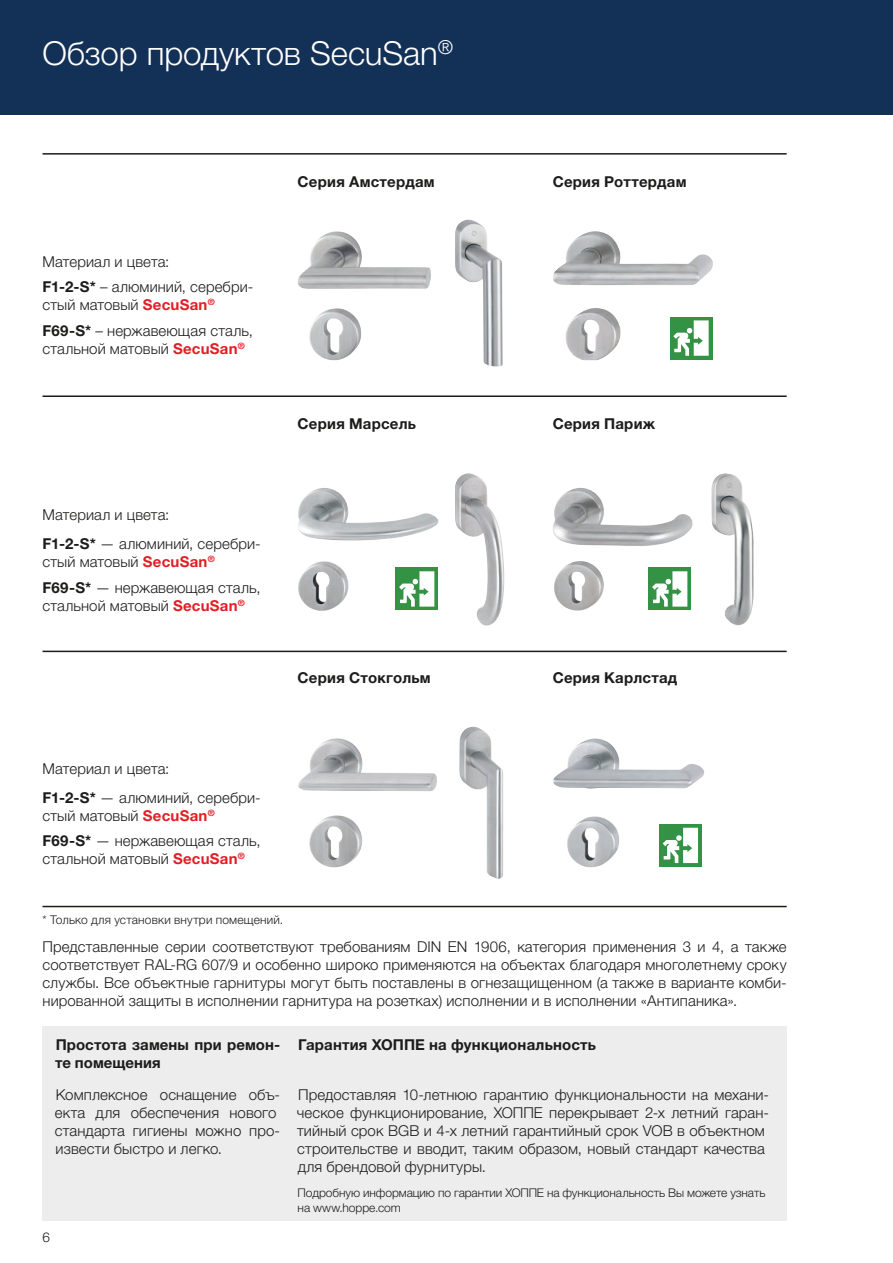
<style>
.page{position:relative;width:893px;height:1263px;background:#fff}
.page>*{position:absolute;margin:0;border:0;box-sizing:border-box;transform-origin:0 0}
.t1{font:300 33px "Helvetica Neue LTW1 G";letter-spacing:-.005em;color:#fff}
.t2{font:300 15px/18px "Helvetica Neue LTW1 G";letter-spacing:.005em;color:#1c1c1b}
.t3{font:700 15px/18px "Helvetica Neue LTW1 G";letter-spacing:.01em;color:#1c1c1b}
.t4{font:300 13.5px "Helvetica Neue LTW1 G";color:#1c1c1b}
.t5{font:300 12px/14.4px "Helvetica Neue LTW1 G";letter-spacing:-.005em;color:#1c1c1b}
.t6{font:300 12px "Helvetica Neue LTW1 G";letter-spacing:.015em;color:#1c1c1b}
.s1{font-weight:700}
.s2{font-weight:700;color:#e21e26}
</style>
<div class="page">
<div style="left:0;top:0;width:893px;height:115px;background:#133057"></div>
<img style="left:298px;top:231px;width:133px;height:129px">
<img style="left:455px;top:220px;width:48px;height:147px">
<img style="left:553px;top:231px;width:160px;height:129px">
<img style="left:298px;top:738px;width:139px;height:129px">
<img style="left:459px;top:727px;width:44px;height:152px">
<img style="left:553px;top:738px;width:151px;height:129px">
<img style="left:553px;top:488px;width:139px;height:123px">
<img style="left:712px;top:473px;width:41px;height:152px">
<img style="left:298px;top:488px;width:140px;height:123px">
<img style="left:455px;top:473px;width:49px;height:152px">
<div style="left:395px;top:568px;width:43px;height:42px;background:#349244"></div>
<svg style="left:399px;top:571px;width:35px;height:36px"></svg>
<div style="left:648px;top:568px;width:43px;height:42px;background:#349244"></div>
<svg style="left:652px;top:571px;width:35px;height:36px"></svg>
<div style="left:659px;top:824px;width:43px;height:43px;background:#349244"></div>
<svg style="left:663px;top:828px;width:35px;height:35px"></svg>
<div style="left:670px;top:317px;width:42px;height:42px;background:#349244"></div>
<svg style="left:673px;top:320px;width:36px;height:36px"></svg>
<div style="left:43px;top:1026px;width:744px;height:194px;background:#ededee"></div>
<hr style="left:43px;top:906px;width:744px;height:1px;background:#1c1c1b">
<hr style="left:43px;top:153px;width:744px;height:2px;background:#1c1c1b">
<hr style="left:43px;top:651px;width:744px;height:1px;background:#1c1c1b">
<hr style="left:43px;top:395px;width:744px;height:2px;background:#1c1c1b">
<h1 class="t1" style="left:43px;top:33px;width:412px">Обзор продуктов SecuSan<sup>®</sup></h1>
<p class="t2" style="left:43px;top:248px;width:212px;line-height:25.5px">Материал и цвета:<br><span class="s1">F1-2-S*</span> – алюминий, серебри-</p>
<p class="t2" style="left:43px;top:292px;width:212px;line-height:25.5px">стый матовый <span class="s2">SecuSan</span><sup>®<br></sup><span class="s1">F69-S*</span> – нержавеющая сталь,</p>
<p class="t2" style="left:43px;top:339px;width:204px">стальной матовый <span class="s2">SecuSan</span><sup>®</sup></p>
<p class="t2" style="left:43px;top:500px;width:220px;line-height:29.1px">Материал и цвета:<br><span class="s1">F1-2-S*</span> — алюминий, серебри-</p>
<p class="t2" style="left:43px;top:549px;width:220px;line-height:25.5px">стый матовый <span class="s2">SecuSan</span><sup>®<br></sup><span class="s1">F69-S*</span> — нержавеющая сталь,</p>
<p class="t2" style="left:43px;top:596px;width:204px">стальной матовый <span class="s2">SecuSan</span><sup>®</sup></p>
<p class="t3" style="left:298px;top:172px;width:139px">Серия Амстердам</p>
<p class="t3" style="left:553px;top:172px;width:135px">Серия Роттердам</p>
<p class="t3" style="left:298px;top:415px;width:120px">Серия Марсель</p>
<p class="t3" style="left:553px;top:415px;width:104px">Серия Париж</p>
<p class="t3" style="left:298px;top:668px;width:134px">Серия Стокгольм</p>
<p class="t3" style="left:553px;top:668px;width:126px">Серия Карлстад</p>
<p class="t2" style="left:43px;top:754px;width:220px;line-height:29.1px">Материал и цвета:<br><span class="s1">F1-2-S*</span> — алюминий, серебри-</p>
<p class="t2" style="left:43px;top:802px;width:220px;line-height:25.5px">стый матовый <span class="s2">SecuSan</span><sup>®<br></sup><span class="s1">F69-S*</span> — нержавеющая сталь,</p>
<p class="t2" style="left:43px;top:850px;width:204px">стальной матовый <span class="s2">SecuSan</span><sup>®</sup></p>
<p class="t6" style="left:43px;top:913px;width:242px">* Только для установки внутри помещений.</p>
<p class="t2" style="left:43px;top:938px;width:746px;text-align:justify">Представленные серии соответствуют требованиям DIN EN 1906, категория применения 3 и 4, а также соответствует RAL-RG 607/9 и особенно широко применяются на объектах благодаря многолетнему сроку службы. Все объектные гарнитуры могут быть поставлены в огнезащищенном (а также в варианте комби&shy;нированной защиты в исполнении гарнитура на розетках) исполнении и в исполнении «Антипаника».</p>
<p class="t3" style="left:55px;top:1036px;width:227px">Простота замены при ремон&shy;те помещения</p>
<p class="t2" style="left:55px;top:1085px;width:227px">Комплексное оснащение объ&shy;екта для обеспечения нового стандарта гигиены можно про&shy;извести быстро и легко.</p>
<p class="t3" style="left:298px;top:1036px;width:299px">Гарантия ХОППЕ на функциональность</p>
<p class="t2" style="left:297px;top:1085px;width:474px">Предоставляя 10-летнюю гарантию функциональности на механи&shy;ческое функционирование, ХОППЕ перекрывает 2-х летний гаран&shy;тийный срок BGB и 4-х летний гарантийный срок VOB в объектном строительстве и вводит, таким образом, новый стандарт качества для брендовой фурнитуры.</p>
<p class="t5" style="left:298px;top:1185px;width:469px">Подробную информацию по гарантии ХОППЕ на функциональность Вы можете узнать на www.hoppe.com</p>
<p class="t4" style="left:43px;top:1229px;width:9px">6</p>
</div>
